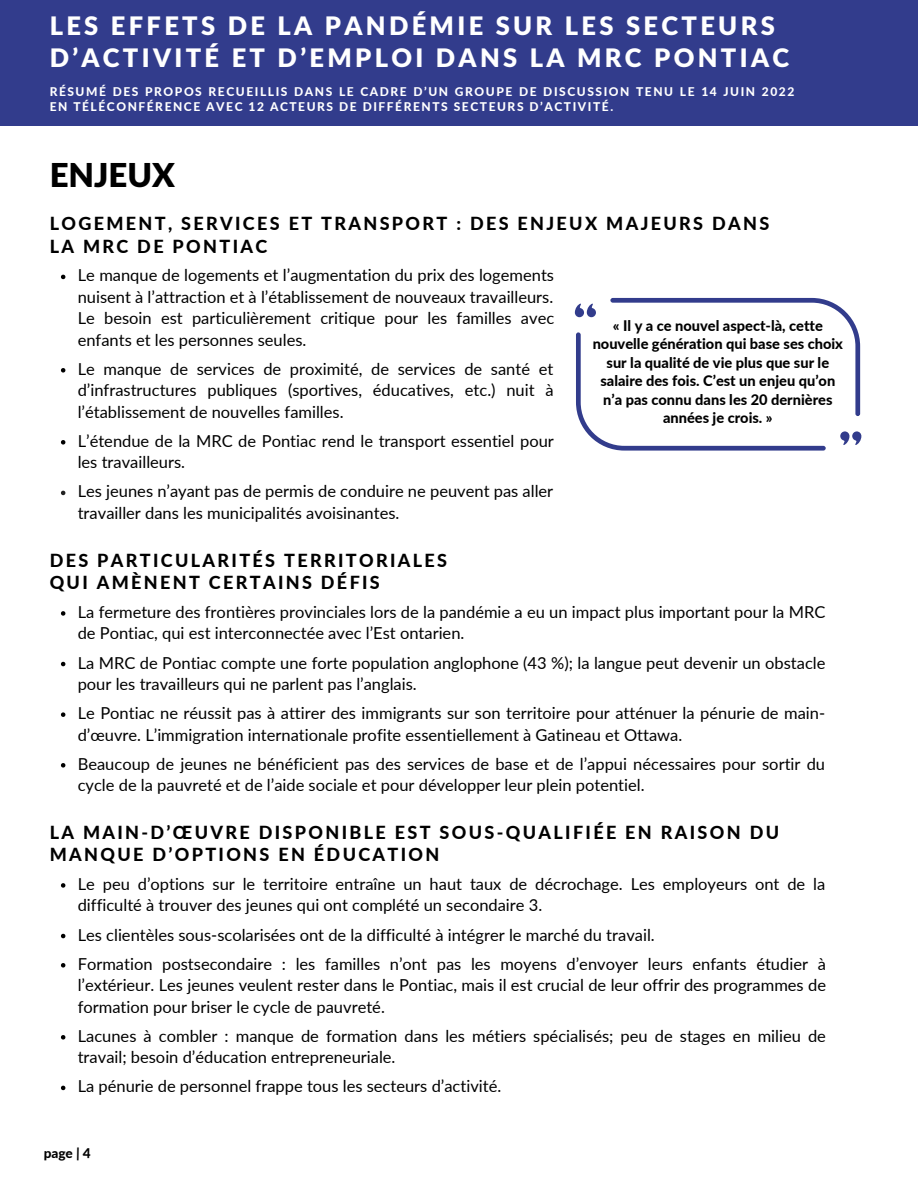
<style>
.page{position:relative;width:918px;height:1188px;background:#fff}
.page>*{position:absolute;margin:0;border:0;box-sizing:border-box;transform-origin:0 0}
.t1{font:900 33px "Lato Latin";color:#000}
.t2{font:900 25.5px/32.7px "Lato Latin";letter-spacing:.13em;color:#fff}
.t3{font:800 18px/22.5px "Lato";letter-spacing:.13em;color:#000}
.t4{font:16.5px/21.3px "Lato";color:#000}
.t5{font:800 14.55px/18.5px "Lato";color:#000;text-align:center}
.t6{font:800 13.5px "Lato";color:#000}
.t7{font:800 12px/15px "Lato";letter-spacing:.13em;color:#fff}
</style>
<div class="page">
<div style="left:0;top:0;width:918px;height:125px;background:#323c8c"></div>
<svg style="left:61px;top:275px;width:4px;height:4px"></svg>
<svg style="left:61px;top:368px;width:4px;height:5px"></svg>
<svg style="left:61px;top:440px;width:4px;height:5px"></svg>
<svg style="left:61px;top:491px;width:4px;height:4px"></svg>
<svg style="left:61px;top:611px;width:4px;height:5px"></svg>
<svg style="left:61px;top:662px;width:4px;height:4px"></svg>
<svg style="left:61px;top:712px;width:4px;height:5px"></svg>
<svg style="left:61px;top:763px;width:4px;height:5px"></svg>
<svg style="left:575px;top:298px;width:286px;height:153px"></svg>
<svg style="left:61px;top:883px;width:4px;height:5px"></svg>
<svg style="left:61px;top:934px;width:4px;height:4px"></svg>
<svg style="left:61px;top:963px;width:4px;height:5px"></svg>
<svg style="left:61px;top:1035px;width:4px;height:5px"></svg>
<svg style="left:61px;top:1086px;width:4px;height:4px"></svg>
<h2 class="t2" style="left:50px;top:10px;width:741px">LES EFFETS DE LA PANDÉMIE SUR LES SECTEURS<br>D’ACTIVITÉ ET D’EMPLOI DANS LA MRC PONTIAC</h2>
<p class="t7" style="left:50px;top:84px;width:746px">RÉSUMÉ DES PROPOS RECUEILLIS DANS LE CADRE D’UN GROUPE DE DISCUSSION TENU LE 14 JUIN 2022<br>EN TÉLÉCONFÉRENCE AVEC 12 ACTEURS DE DIFFÉRENTS SECTEURS D’ACTIVITÉ.</p>
<h1 class="t1" style="left:50px;top:160px;width:127px">ENJEUX</h1>
<p class="t3" style="left:50px;top:212px;width:721px">LOGEMENT, SERVICES ET TRANSPORT : DES ENJEUX MAJEURS DANS<br>LA MRC DE PONTIAC</p>
<p class="t4" style="left:78px;top:264px;width:478px;text-align:justify">Le manque de logements et l’augmentation du prix des logements nuisent à l’attraction et à l’établissement de nouveaux travailleurs.<br>Le besoin est particulièrement critique pour les familles avec enfants et les personnes seules.</p>
<p class="t4" style="left:78px;top:358px;width:477px;text-align:justify">Le manque de services de proximité, de services de santé et d’infrastructures publiques (sportives, éducatives, etc.) nuit à l’établissement de nouvelles familles.</p>
<p class="t4" style="left:78px;top:430px;width:478px">L’étendue de la MRC de Pontiac rend le transport essentiel pour les travailleurs.</p>
<p class="t4" style="left:78px;top:480px;width:477px">Les jeunes n’ayant pas de permis de conduire ne peuvent pas aller travailler dans les municipalités avoisinantes.</p>
<p class="t5" style="left:593px;top:316px;width:252px">« Il y a ce nouvel aspect-là, cette nouvelle génération qui base ses choix sur la qualité de vie plus que sur le salaire des fois. C’est un enjeu qu’on n’a pas connu dans les 20 dernières années je crois. »</p>
<p class="t3" style="left:50px;top:549px;width:399px">DES PARTICULARITÉS TERRITORIALES<br>QUI AMÈNENT CERTAINS DÉFIS</p>
<p class="t4" style="left:78px;top:601px;width:749px">La fermeture des frontières provinciales lors de la pandémie a eu un impact plus important pour la MRC de Pontiac, qui est interconnectée avec l’Est ontarien.</p>
<p class="t4" style="left:78px;top:652px;width:749px">La MRC de Pontiac compte une forte population anglophone (43 %); la langue peut devenir un obstacle pour les travailleurs qui ne parlent pas l’anglais.</p>
<p class="t4" style="left:78px;top:702px;width:749px">Le Pontiac ne réussit pas à attirer des immigrants sur son territoire pour atténuer la pénurie de main&shy;d’œuvre. L’immigration internationale profite essentiellement à Gatineau et Ottawa.</p>
<p class="t4" style="left:78px;top:753px;width:749px">Beaucoup de jeunes ne bénéficient pas des services de base et de l’appui nécessaires pour sortir du cycle de la pauvreté et de l’aide sociale et pour développer leur plein potentiel.</p>
<p class="t3" style="left:50px;top:821px;width:731px">LA MAIN-D’ŒUVRE DISPONIBLE EST SOUS-QUALIFIÉE EN RAISON DU<br>MANQUE D’OPTIONS EN ÉDUCATION</p>
<p class="t4" style="left:78px;top:873px;width:749px">Le peu d’options sur le territoire entraîne un haut taux de décrochage. Les employeurs ont de la difficulté à trouver des jeunes qui ont complété un secondaire 3.</p>
<p class="t4" style="left:78px;top:920px;width:750px;line-height:29.2px">Les clientèles sous-scolarisées ont de la difficulté à intégrer le marché du travail.<br>Formation postsecondaire : les familles n’ont pas les moyens d’envoyer leurs enfants étudier à</p>
<p class="t4" style="left:78px;top:974px;width:750px">l’extérieur. Les jeunes veulent rester dans le Pontiac, mais il est crucial de leur offrir des programmes de formation pour briser le cycle de pauvreté.</p>
<p class="t4" style="left:78px;top:1025px;width:750px">Lacunes à combler : manque de formation dans les métiers spécialisés; peu de stages en milieu de travail; besoin d’éducation entrepreneuriale.</p>
<p class="t4" style="left:78px;top:1075px;width:425px">La pénurie de personnel frappe tous les secteurs d’activité.</p>
<p class="t6" style="left:44px;top:1144px;width:48px;rotate:1deg">page | 4</p>
</div>
